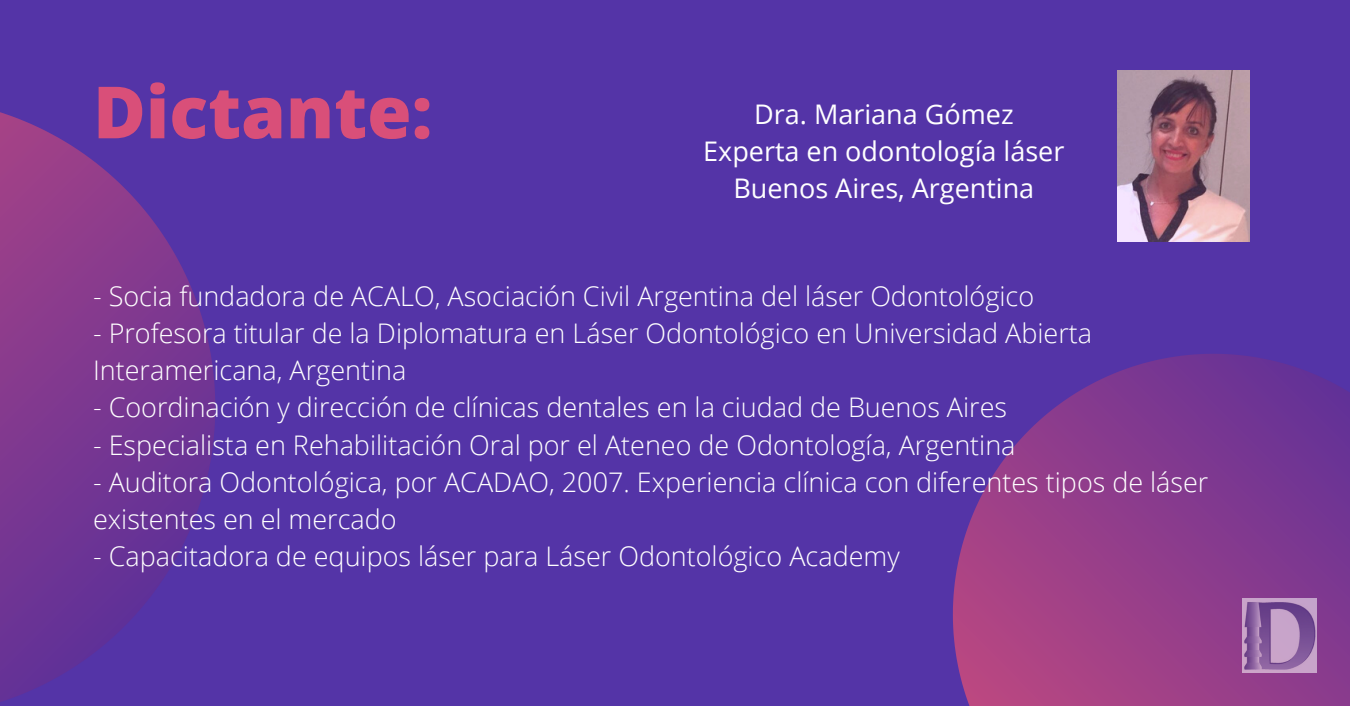
<style>
.page{position:relative;width:1350px;height:706px;background:#fff}
.page>*{position:absolute;margin:0;border:0;box-sizing:border-box;transform-origin:0 0}
.t1{font:800 72px "Open Sans";color:#d94f79}
.t2{font:300 27px/37.2px "Open Sans";color:#fff}
.t3{font:27px/37.2px "Open Sans";color:#fff;text-align:center}
</style>
<div class="page">
<div style="left:0;top:0;width:1350px;height:705px;background:#5434a7"></div>
<svg style="left:0;top:112px;width:215px;height:590px"></svg>
<img style="left:1118px;top:71px;width:131px;height:171px">
<svg style="left:953px;top:354px;width:397px;height:351px;background:#863b8f"></svg>
<img style="left:1243px;top:598px;width:73px;height:74px">
<h1 class="t1" style="left:93px;top:61px;width:341px">Dictante:</h1>
<p class="t3" style="left:703px;top:95px;width:363px">Dra. Mariana Gómez<br>Experta en odontología láser<br>Buenos Aires, Argentina</p>
<p class="t2" style="left:93px;top:277px;width:943px">- Socia fundadora de ACALO, Asociación Civil Argentina del láser Odontológico</p>
<p class="t2" style="left:93px;top:314px;width:1001px">- Profesora titular de la Diplomatura en Láser Odontológico en Universidad Abierta<br>Interamericana, Argentina</p>
<p class="t2" style="left:93px;top:388px;width:915px">- Coordinación y dirección de clínicas dentales en la ciudad de Buenos Aires</p>
<p class="t2" style="left:93px;top:425px;width:924px">- Especialista en Rehabilitación Oral por el Ateneo de Odontología, Argentina</p>
<p class="t2" style="left:93px;top:462px;width:1117px">- Auditora Odontológica, por ACADAO, 2007. Experiencia clínica con diferentes tipos de láser existentes en el mercado</p>
<p class="t2" style="left:93px;top:537px;width:808px">- Capacitadora de equipos láser para Láser Odontológico Academy</p>
</div>
